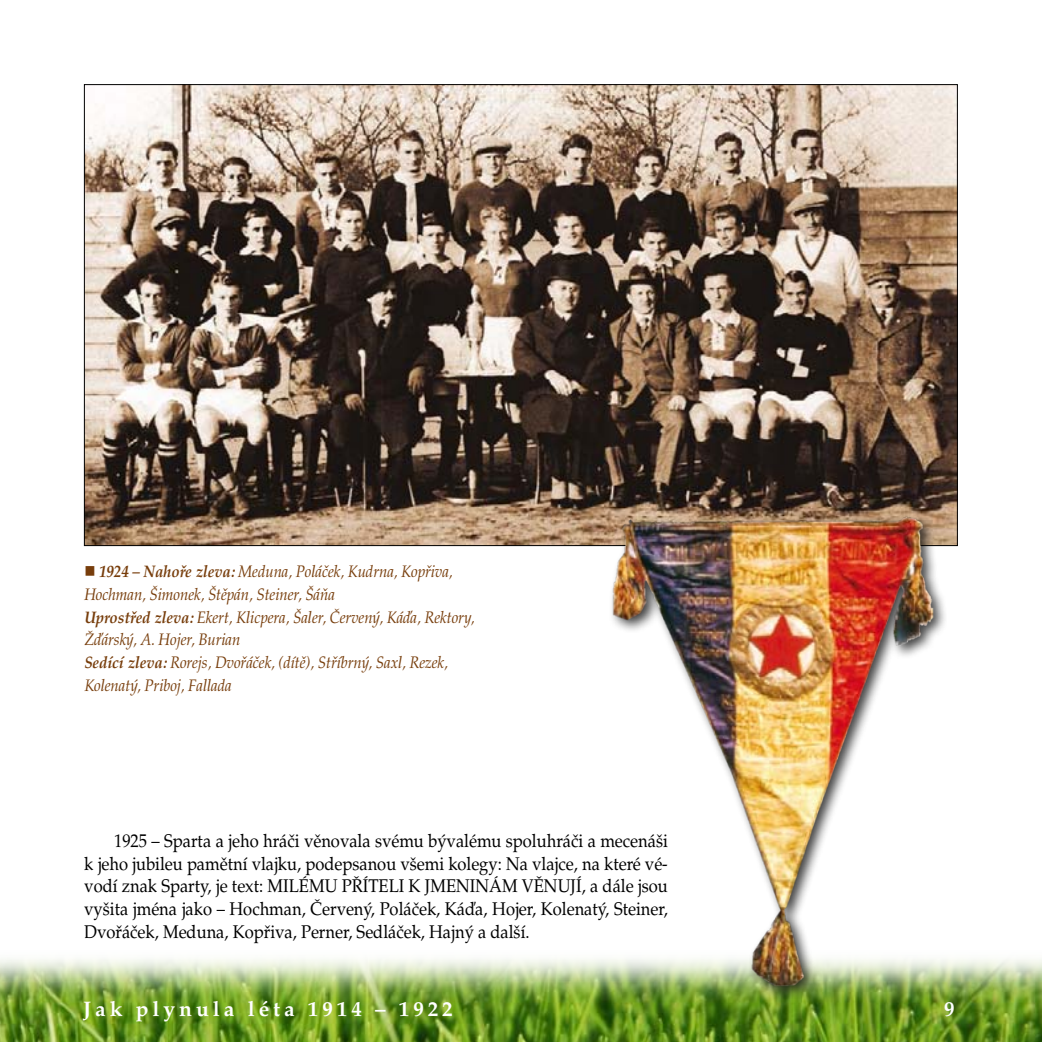
<style>
.page{position:relative;width:1042px;height:1042px;background:#fff}
.page>*{position:absolute;margin:0;border:0;box-sizing:border-box;transform-origin:0 0}
.t1{font:700 21px "Palatino CE";letter-spacing:.19em;color:#fff}
.t2{font:18.38px/22.8px "Palatino CE";color:#000;text-align:justify;scale:.9 1}
.t3{font:italic 16.62px/22.8px "Palatino CE";letter-spacing:-.005em;color:#773d0b;scale:.9 1}
.s1{font-weight:700}
</style>
<div class="page">
<img style="left:0;top:959px;width:1042px;height:83px">
<img style="left:86px;top:86px;width:869px;height:458px">
<div style="left:607px;top:511px;width:340px;height:488px;background:#000;opacity:.75"></div>
<img style="left:610px;top:514px;width:324px;height:473px">
<p class="t3" style="left:84px;top:560px;width:435px">■ <span class="s1">1924 – Nahoře zleva:</span> Meduna, Poláček, Kudrna, Kopřiva, Hochman, Šimonek, Štěpán, Steiner, Šáňa<br><span class="s1">Uprostřed zleva:</span> Ekert, Klicpera, Šaler, Červený, Káďa, Rektory, Žďárský, A. Hojer, Burian<br><span class="s1">Sedící zleva:</span> Rorejs, Dvořáček, (dítě), Stříbrný, Saxl, Rezek, Kolenatý, Priboj, Fallada</p>
<p class="t2" style="left:84px;top:829px;width:650px;text-indent:30px">1925 – Sparta a jeho hráči věnovala svému bývalému spoluhráči a mecenáši k jeho jubileu pamětní vlajku, podepsanou všemi kolegy: Na vlajce, na které vé&shy;vodí znak Sparty, je text: Milému příteli</p>
<p class="t2" style="left:84px;top:875px;width:650px;text-indent:405px">ám věnují, a dále jsou vyšita jména jako – Hochman, Červený, Poláček, Káďa, Hojer, Kolenatý, Steiner, Dvořáček, Meduna, Kopřiva, Perner, Sedláček, Hajný a další.</p>
<p class="t2" style="left:408px;top:875px;width:13px">kjmenin</p>
<p class="t1" style="left:83px;top:997px;width:371px">Jak plynula léta 1914 – 1922</p>
<p class="t1" style="left:944px;top:997px;width:12px">9</p>
</div>
